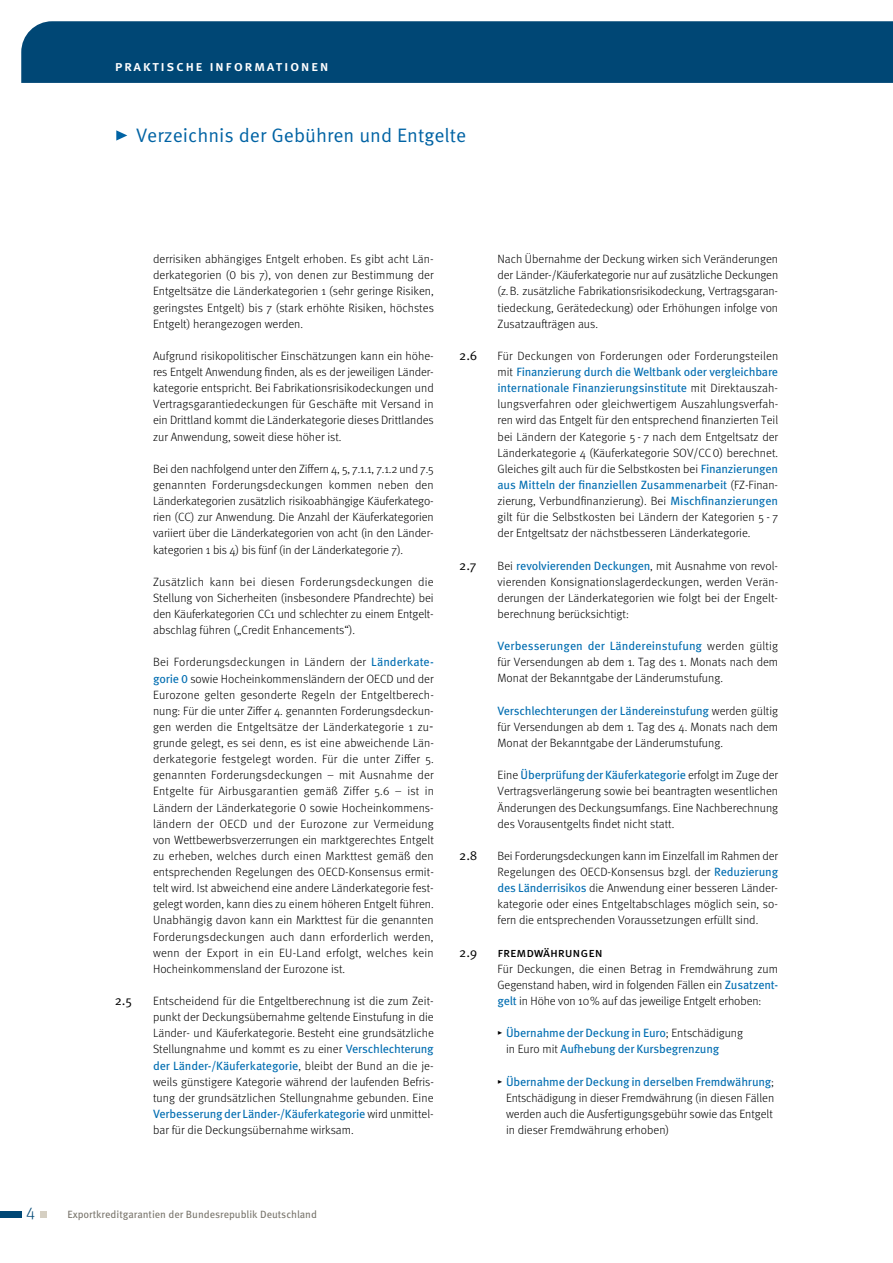
<style>
.page{position:relative;width:893px;height:1263px;background:#fff}
.page>*{position:absolute;margin:0;border:0;box-sizing:border-box;transform-origin:0 0}
.t1{font:19.5px "Meta Pro Norm";color:#0063a4}
.t2{font:300 17.25px "Meta Pro";color:#004775}
.t3{font:500 14.7px "Meta Pro";letter-spacing:.1em;color:#fff}
.t4{font:13.2px "Meta Pro Norm";color:#000}
.t5{font:13.2px "Meta Pro";letter-spacing:-.01em;color:#000}
.t6{font:300 12px/16.2px "Meta Pro";color:#000;text-align:justify}
.t7{font:12px/16.2px "Meta Pro";letter-spacing:-.015em;color:#006db1}
.t8{font:10.5px "Meta Pro";letter-spacing:-.005em;color:#7a766d}
.s1{font-weight:400;color:#006db1}
.s2{font-weight:300;color:#000}
</style>
<div class="page">
<div style="left:0;top:1211px;width:21px;height:7px;background:#004775"></div>
<div style="left:40px;top:1211px;width:7px;height:7px;background:#d5cfc2"></div>
<div style="left:21px;top:21px;width:872px;height:62px;background:#004775"></div>
<svg style="left:116px;top:130px;width:11px;height:11px"></svg>
<p class="t3" style="left:115px;top:54px;width:215px">praktische informationen</p>
<h1 class="t1" style="left:136px;top:121px;width:332px">Verzeichnis der Gebühren und Entgelte</h1>
<p class="t6" style="left:153px;top:250px;width:282px">derrisiken abhängiges Entgelt erhoben. Es gibt acht Län&shy;derkategorien (0 bis 7), von denen zur Bestimmung der Entgeltsätze die Länderkategorien 1 (sehr geringe Risiken, geringstes Entgelt) bis 7 (stark erhöhte Risiken, höchstes Entgelt) herangezogen werden.</p>
<p class="t6" style="left:153px;top:347px;width:282px">Aufgrund risikopolitischer Einschätzungen kann ein höhe&shy;res Entgelt Anwendung finden, als es der jeweiligen Länder&shy;kategorie entspricht. Bei Fabrikationsrisikodeckungen und Vertragsgarantiedeckungen für Geschäfte mit Versand in ein Drittland kommt die Länderkategorie dieses Drittlandes zur Anwendung, soweit diese höher ist.</p>
<p class="t6" style="left:153px;top:460px;width:282px">Bei den nachfolgend unter den Ziffern 4, 5, 7.1.1, 7.1.2 und 7.5 genannten Forderungsdeckungen kommen neben den Länderkategorien zusätzlich risikoabhängige Käuferkatego&shy;rien (CC) zur Anwendung. Die Anzahl der Käuferkategorien variiert über die Länderkategorien von acht (in den Länder&shy;kategorien 1 bis 4) bis fünf (in der Länderkategorie 7).</p>
<p class="t6" style="left:153px;top:573px;width:282px">Zusätzlich kann bei diesen Forderungsdeckungen die Stellung von Sicherheiten (insbesondere Pfandrechte) bei den Käuferkategorien CC1 und schlechter zu einem Entgelt&shy;abschlag führen („Credit Enhancements“).</p>
<p class="t6" style="left:153px;top:654px;width:282px">Bei Forderungsdeckungen in Ländern der <span class="s1">Länderkate&shy;gorie 0</span> sowie Hocheinkommensländern der OECD und der Eurozone gelten gesonderte Regeln der Entgeltberech&shy;nung: Für die unter Ziffer 4. genannten Forderungsdeckun&shy;gen werden die Entgeltsätze der Länderkategorie 1 zu&shy;grunde gelegt, es sei denn, es ist eine abweichende Län&shy;derkategorie festgelegt worden. Für die unter Ziffer 5. genannten Forderungsdeckungen – mit Ausnahme der Entgelte für Airbusgarantien gemäß Ziffer 5.6 – ist in Ländern der Länderkategorie 0 sowie Hocheinkommens&shy;ländern der OECD und der Eurozone zur Vermeidung von Wettbewerbsverzerrungen ein marktgerechtes Entgelt zu erheben, welches durch einen Markttest gemäß den entsprechenden Regelungen des OECD-Konsensus ermit&shy;telt wird. Ist abweichend eine andere Länderkategorie fest&shy;gelegt worden, kann dies zu einem höheren Entgelt führen.<br>Unabhängig davon kann ein Markttest für die genannten Forderungsdeckungen auch dann erforderlich werden, wenn der Export in ein EU-Land erfolgt, welches kein Hocheinkommensland der Eurozone ist.</p>
<p class="t4" style="left:115px;top:990px;width:19px">2.5</p>
<p class="t6" style="left:153px;top:992px;width:282px">Entscheidend für die Entgeltberechnung ist die zum Zeit&shy;punkt der Deckungsübernahme geltende Einstufung in die Länder- und Käuferkategorie. Besteht eine grundsätzliche Stellungnahme und kommt es zu einer <span class="s1">Verschlechterung der Länder-/Käuferkategorie</span>, bleibt der Bund an die je&shy;weils günstigere Kategorie während der laufenden Befris&shy;tung der grundsätzlichen Stellungnahme gebunden. Eine <span class="s1">Verbesserung der Länder-/Käuferkategorie</span> wird unmittel&shy;bar für die Deckungsübernahme wirksam.</p>
<p class="t6" style="left:497px;top:250px;width:282px">Nach Übernahme der Deckung wirken sich Veränderungen der Länder-/Käuferkategorie nur auf zusätzliche Deckungen (z.B. zusätzliche Fabrikationsrisikodeckung, Vertragsgaran&shy;tiedeckung, Gerätedeckung) oder Erhöhungen infolge von Zusatzaufträgen aus.</p>
<p class="t4" style="left:459px;top:345px;width:20px">2.6</p>
<p class="t6" style="left:497px;top:347px;width:282px">Für Deckungen von Forderungen oder Forderungsteilen mit <span class="s1">Finanzierung durch die Weltbank oder vergleichbare internationale Finanzierungsinstitute</span> mit Direktauszah&shy;lungsverfahren oder gleichwertigem Auszahlungsverfah&shy;ren wird das Entgelt für den entsprechend finanzierten Teil bei Ländern der Kategorie 5 - 7 nach dem Entgeltsatz der Länderkategorie 4 (Käuferkategorie SOV/CC0) berechnet.<br>Gleiches gilt auch für die Selbstkosten bei <span class="s1">Finanzierungen aus Mitteln der finanziellen Zusammenarbeit</span> (FZ-Finan&shy;zierung, Verbundfinanzierung). Bei <span class="s1">Mischfinanzierungen </span>gilt für die Selbstkosten bei Ländern der Kategorien 5 - 7 der Entgeltsatz der nächstbesseren Länderkategorie.</p>
<p class="t4" style="left:459px;top:555px;width:19px">2.7</p>
<p class="t6" style="left:497px;top:557px;width:282px">Bei <span class="s1">revolvierenden Deckungen</span>, mit Ausnahme von revol&shy;vierenden Konsignationslagerdeckungen, werden Verän&shy;derungen der Länderkategorien wie folgt bei der Engelt&shy;berechnung berücksichtigt:</p>
<p class="t6" style="left:497px;top:637px;width:282px"><span class="s1">Verbesserungen der Ländereinstufung</span> werden gültig für Versendungen ab dem 1. Tag des 1. Monats nach dem Monat der Bekanntgabe der Länderumstufung.</p>
<p class="t6" style="left:497px;top:702px;width:282px"><span class="s1">Verschlechterungen der Ländereinstufung</span> werden gültig für Versendungen ab dem 1. Tag des 4. Monats nach dem Monat der Bekanntgabe der Länderumstufung.</p>
<p class="t6" style="left:497px;top:766px;width:282px">Eine <span class="s1">Überprüfung der Käuferkategorie</span> erfolgt im Zuge der Vertragsverlängerung sowie bei beantragten wesentlichen Änderungen des Deckungsumfangs. Eine Nachberechnung des Vorausentgelts findet nicht statt.</p>
<p class="t4" style="left:459px;top:845px;width:20px">2.8</p>
<p class="t6" style="left:497px;top:847px;width:282px">Bei Forderungsdeckungen kann im Einzelfall im Rahmen der Regelungen des OECD-Konsensus bzgl. der <span class="s1">Reduzierung des Länderrisikos</span> die Anwendung einer besseren Länder&shy;kategorie oder eines Entgeltabschlages möglich sein, so&shy;fern die entsprechenden Voraussetzungen erfüllt sind.</p>
<p class="t4" style="left:459px;top:942px;width:20px">2.9</p>
<p class="t5" style="left:497px;top:942px;width:107px">fremdwährungen</p>
<p class="t6" style="left:497px;top:960px;width:282px">Für Deckungen, die einen Betrag in Fremdwährung zum Gegenstand haben, wird in folgenden Fällen ein <span class="s1">Zusatzent&shy;gelt</span> in Höhe von 10 % auf das jeweilige Entgelt erhoben:</p>
<p class="t7" style="left:506px;top:1024px;width:239px;text-indent:-9px"><span class="s2">▸</span> Übernahme der Deckung in Euro<span class="s2">; Entschädigung in Euro mit</span> Aufhebung der Kursbegrenzung</p>
<p class="t6" style="left:506px;top:1073px;width:270px;text-indent:-9px">▸ <span class="s1">Übernahme der Deckung in derselben Fremdwährung</span>; Entschädigung in dieser Fremdwährung (in diesen Fällen werden auch die Ausfertigungsgebühr sowie das Entgelt in dieser Fremdwährung erhoben)</p>
<h2 class="t2" style="left:26px;top:1200px;width:11px">4</h2>
<p class="t8" style="left:67px;top:1206px;width:251px">Exportkreditgarantien der Bundesrepublik Deutschland</p>
</div>
